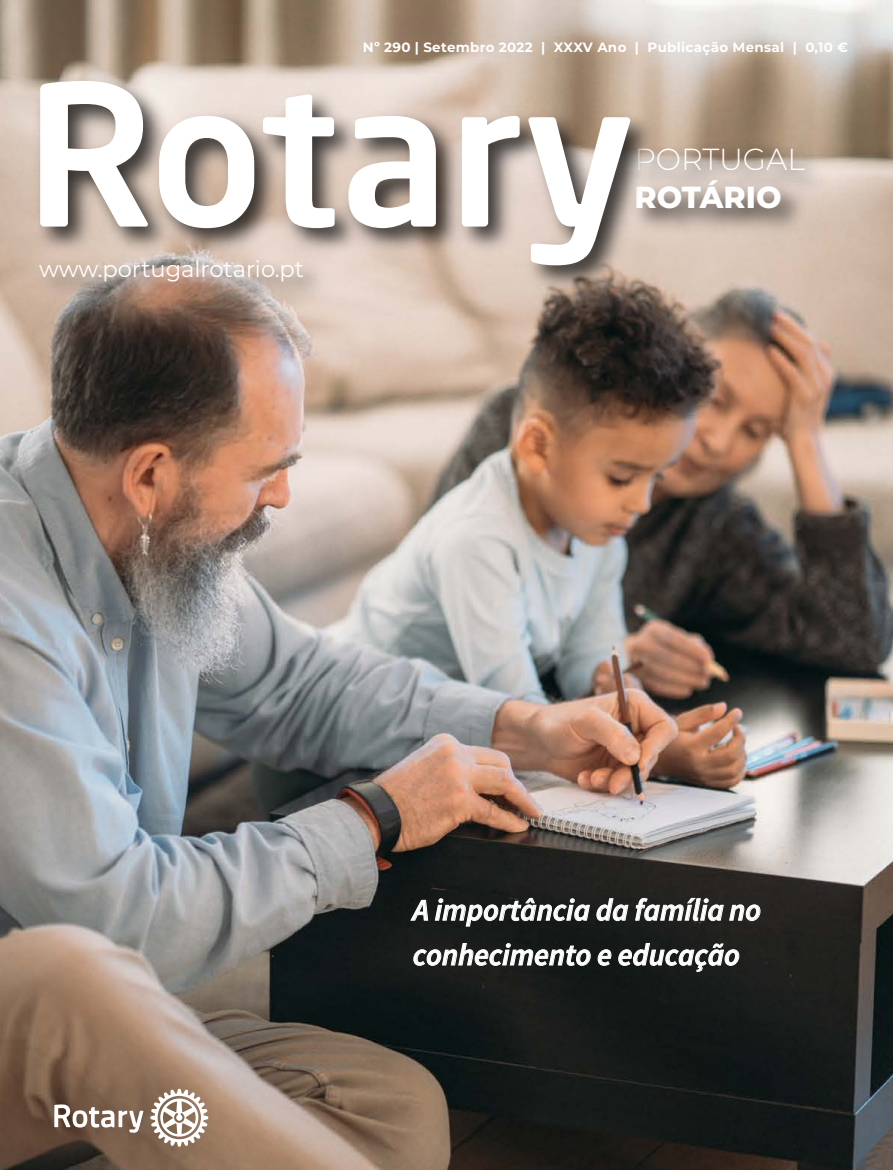
<style>
.page{position:relative;width:893px;height:1170px;background:#fff}
.page>*{position:absolute;margin:0;border:0;box-sizing:border-box;transform-origin:0 0}
.t1{font:193.8px "Neo Sans Std Medium TR";color:#fff}
.t2{font:italic 600 30.45px/44.7px "Source Sans Pro";color:#fff}
.t3{font:300 30.45px "Montserrat";color:#fff}
.t4{font:800 30.45px "Montserrat";color:#fff}
.t5{font:22.8px "Montserrat";color:#fff}
.t6{font:700 13.5px "Montserrat";letter-spacing:.02em;color:#fff}
</style>
<div class="page">
<img style="left:0;top:0;width:893px;height:1169px">
<img style="left:669px;top:131px;width:170px;height:118px">
<img style="left:0;top:1018px;width:254px;height:151px">
<svg style="left:54px;top:1104px;width:89px;height:28px"></svg>
<svg style="left:150px;top:1088px;width:58px;height:58px"></svg>
<img style="left:13px;top:45px;width:656px;height:257px">
<img style="left:27px;top:246px;width:311px;height:71px">
<img style="left:148px;top:0;width:745px;height:109px">
<p class="t6" style="left:363px;top:37px;width:487px">Nº 290 | Setembro 2022 | XXXV Ano | Publicação Mensal | 0,10 €</p>
<h1 class="t1" style="left:25px;top:33px;width:612px">Rotary</h1>
<h2 class="t3" style="left:634px;top:138px;width:172px">PORTUGAL</h2>
<h2 class="t4" style="left:634px;top:174px;width:149px">ROTÁRIO</h2>
<h3 class="t5" style="left:39px;top:253px;width:266px">www.portugalrotario.pt</h3>
<h2 class="t2" style="left:413px;top:887px;width:350px">A importância da família no conhecimento e educação</h2>
</div>
